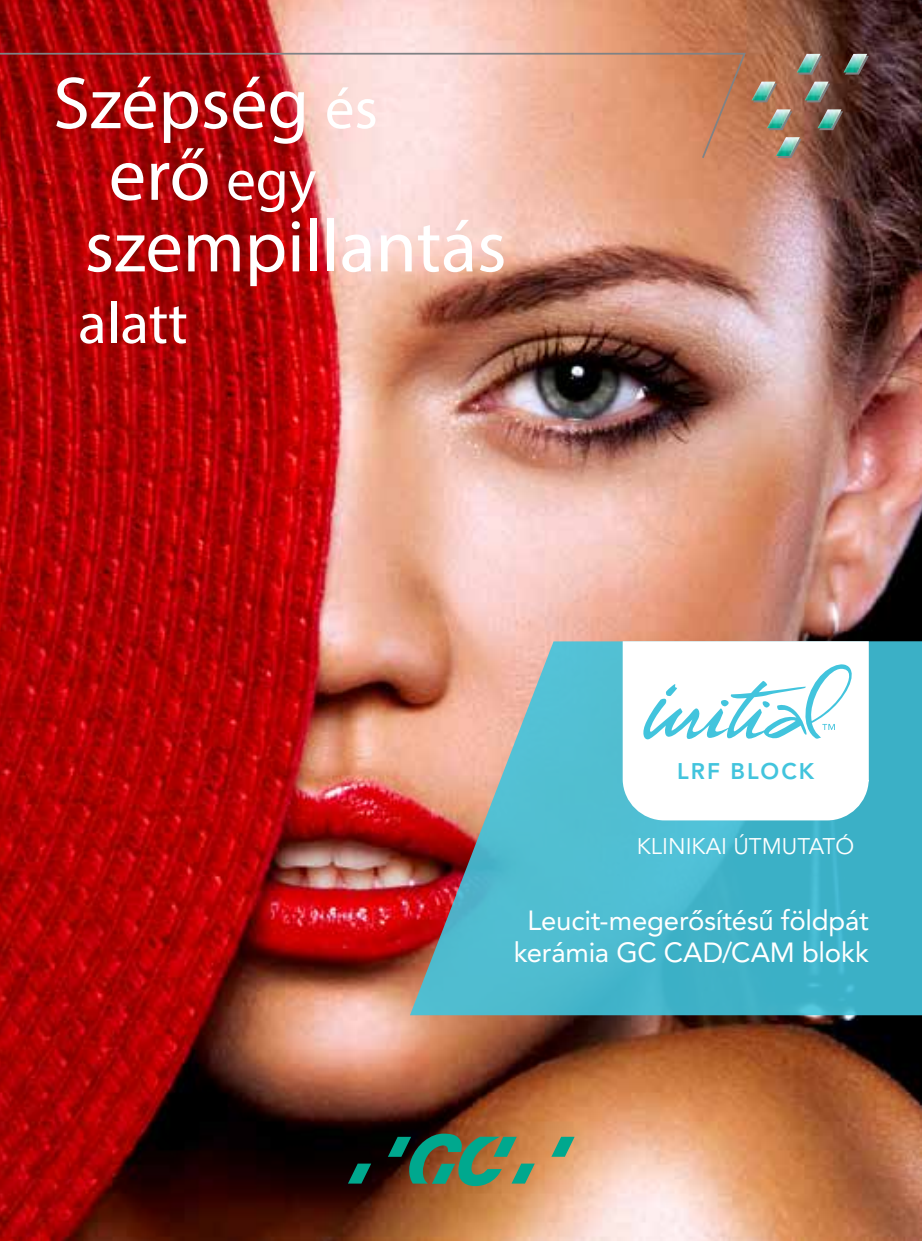
<style>
.page{position:relative;width:922px;height:1241px;background:#fff}
.page>*{position:absolute;margin:0;border:0;box-sizing:border-box;transform-origin:0 0}
.t1{font:74.25px "Myriad Pro";color:#fff}
.t2{font:59px "Myriad Pro";color:#fff}
.t3{font:27.5px/32.5px "Avenir LT Std";letter-spacing:-.005em;color:#fff;text-align:center}
.t4{font:22.5px "Avenir LT Std";color:#fff}
.t5{font:800 22.5px "Avenir LT Std";letter-spacing:.09em;color:#42c4dd}
.s1{font-size:59px}
</style>
<div class="page">
<img style="left:0;top:0;width:921px;height:1240px">
<svg style="left:410px;top:641px;width:511px;height:374px;background:#61adbb"></svg>
<svg style="left:621px;top:628px;width:248px;height:193px;background:#a78e82"></svg>
<svg style="left:623px;top:642px;width:244px;height:177px"></svg>
<svg style="left:798px;top:56px;width:24px;height:19px"></svg>
<svg style="left:752px;top:84px;width:24px;height:18px"></svg>
<svg style="left:768px;top:111px;width:24px;height:19px"></svg>
<svg style="left:844px;top:56px;width:24px;height:19px"></svg>
<svg style="left:806px;top:84px;width:24px;height:18px"></svg>
<svg style="left:818px;top:111px;width:24px;height:19px"></svg>
<svg style="left:777px;top:139px;width:24px;height:19px"></svg>
<img style="left:796px;top:54px;width:24px;height:18px">
<img style="left:751px;top:82px;width:24px;height:18px">
<img style="left:766px;top:109px;width:24px;height:19px">
<img style="left:843px;top:54px;width:24px;height:18px">
<img style="left:804px;top:82px;width:24px;height:18px">
<img style="left:817px;top:109px;width:24px;height:19px">
<img style="left:775px;top:137px;width:24px;height:19px">
<svg style="left:0;top:52px;width:747px;height:108px;background:#cf7167"></svg>
<svg style="left:551px;top:1136px;width:23px;height:20px"></svg>
<svg style="left:388px;top:1133px;width:146px;height:52px;background:#547452"></svg>
<svg style="left:348px;top:1163px;width:23px;height:20px"></svg>
<h1 class="t1" style="left:53px;top:57px;width:326px">Szépség <span class="s1">és</span></h1>
<h1 class="t1" style="left:109px;top:129px;width:209px">erő <span class="s1">egy</span></h1>
<h1 class="t1" style="left:85px;top:201px;width:423px">szempillantás</h1>
<h2 class="t2" style="left:78px;top:287px;width:111px">alatt</h2>
<p class="t5" style="left:677px;top:757px;width:138px">LRF BLOCK</p>
<p class="t4" style="left:636px;top:833px;width:219px">KLINIKAI ÚTMUTATÓ</p>
<p class="t3" style="left:513px;top:903px;width:356px">Leucit-megerősítésű földpát kerámia GC CAD/CAM blokk</p>
</div>
